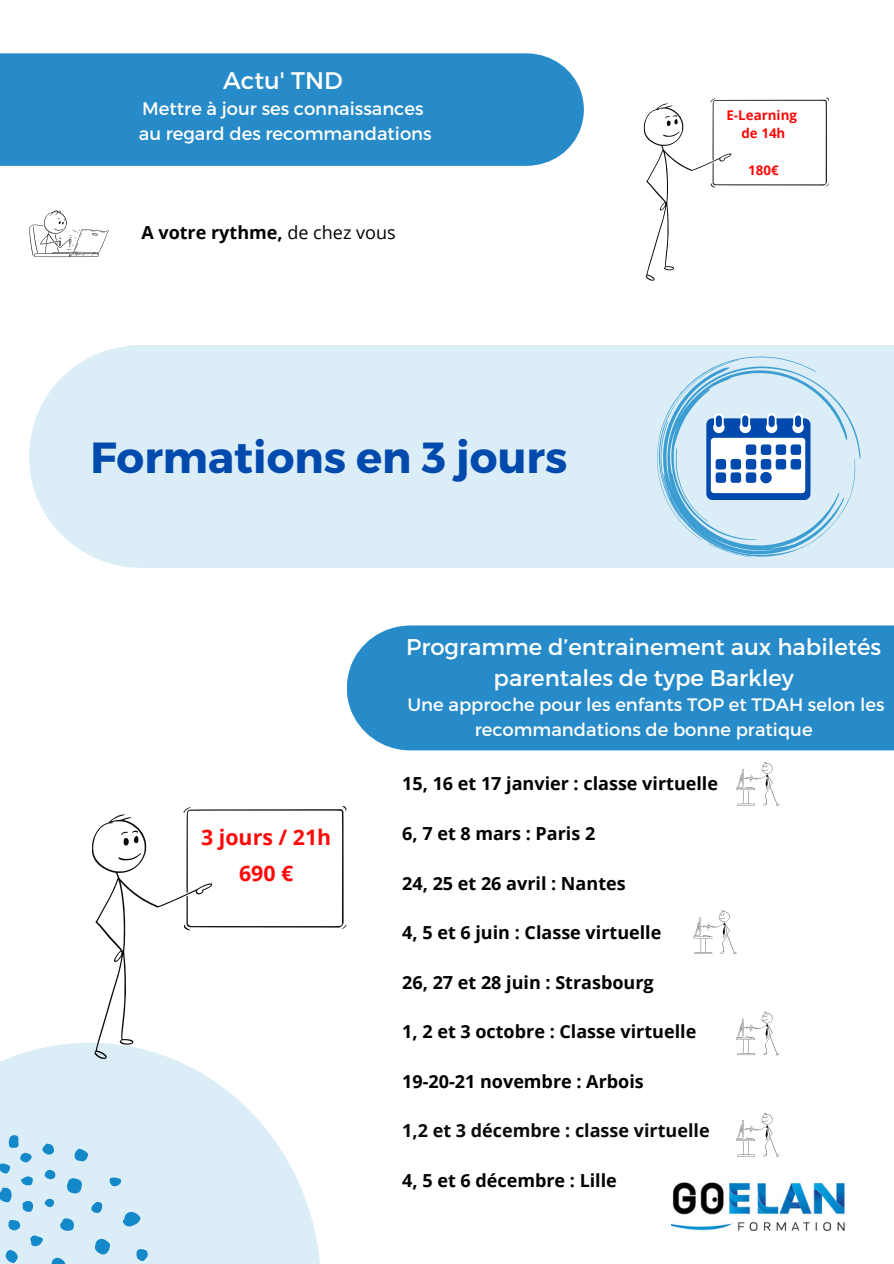
<style>
.page{position:relative;width:894px;height:1264px;background:#fff}
.page>*{position:absolute;margin:0;border:0;box-sizing:border-box;transform-origin:0 0}
.t1{font:700 43.5px "Montserrat";color:#004aad}
.t2{font:24px "Montserrat";color:#fff}
.t3{font:22.8px/31.5px "Montserrat";color:#fff;text-align:center}
.t4{font:700 21.3px/36.3px "Open Sans";color:#ff0808;text-align:center}
.t5{font:700 18px "Open Sans";color:#000}
.t6{font:18px/24.8px "Montserrat";color:#fff;text-align:center}
.t7{font:700 18px "Open Sans";color:#0a0a0a}
.t8{font:700 13.35px "Open Sans";color:#ff0808}
.s1{font-weight:400}
</style>
<div class="page">
<svg style="left:0;top:1042px;width:320px;height:221px;fill:#dbedf6"></svg>
<svg style="left:67px;top:1178px;width:15px;height:15px"></svg>
<svg style="left:122px;top:1211px;width:19px;height:15px"></svg>
<svg style="left:95px;top:1238px;width:15px;height:16px"></svg>
<svg style="left:51px;top:1257px;width:15px;height:6px"></svg>
<svg style="left:60px;top:1217px;width:14px;height:13px"></svg>
<svg style="left:74px;top:1148px;width:14px;height:13px"></svg>
<svg style="left:6px;top:1249px;width:12px;height:13px"></svg>
<svg style="left:136px;top:1248px;width:11px;height:13px"></svg>
<svg style="left:8px;top:1219px;width:12px;height:11px"></svg>
<svg style="left:30px;top:1234px;width:14px;height:12px"></svg>
<svg style="left:42px;top:1143px;width:12px;height:11px"></svg>
<svg style="left:91px;top:1201px;width:11px;height:11px"></svg>
<svg style="left:109px;top:1177px;width:12px;height:10px"></svg>
<svg style="left:0;top:1135px;width:34px;height:77px;background:#aed6ec"></svg>
<svg style="left:44px;top:1169px;width:12px;height:10px"></svg>
<div style="left:45px;top:1198px;width:9px;height:9px;background:#1389c9;border-radius:4px"></div>
<div style="left:347px;top:625px;width:546px;height:125px;background:#268bc8"></div>
<img style="left:671px;top:1182px;width:174px;height:49px">
<svg style="left:736px;top:761px;width:42px;height:44px"></svg>
<svg style="left:92px;top:806px;width:255px;height:253px"></svg>
<div style="left:0;top:53px;width:583px;height:113px;background:#268bc8"></div>
<svg style="left:643px;top:97px;width:186px;height:184px"></svg>
<svg style="left:29px;top:210px;width:80px;height:47px"></svg>
<div style="left:29px;top:345px;width:864px;height:223px;background:#dbedf6"></div>
<svg style="left:656px;top:356px;width:203px;height:201px;background:#b6d4eb"></svg>
<svg style="left:693px;top:910px;width:43px;height:43px"></svg>
<svg style="left:736px;top:1011px;width:42px;height:44px"></svg>
<svg style="left:736px;top:1112px;width:42px;height:44px"></svg>
<p class="t2" style="left:223px;top:65px;width:121px">Actu' TND</p>
<p class="t6" style="left:139px;top:96px;width:294px;text-align:left">Mettre à jour ses connaissances au regard des recommandations</p>
<h2 class="t8" style="left:726px;top:106px;width:72px">E-Learning</h2>
<p class="t8" style="left:741px;top:124px;width:45px">de 14h</p>
<h4 class="t8" style="left:748px;top:161px;width:32px">180€</h4>
<p class="t5" style="left:141px;top:219px;width:256px">A votre rythme, <span class="s1">de chez vous</span></p>
<h3 class="t1" style="left:90px;top:429px;width:478px">Formations en 3 jours</h3>
<p class="t4" style="left:201px;top:818px;width:132px">3 jours / 21h<br>690 €</p>
<h4 class="t3" style="left:406px;top:629px;width:476px">Programme d’entrainement aux habiletés parentales de type Barkley</h4>
<h4 class="t6" style="left:407px;top:691px;width:478px">Une approche pour les enfants TOP et TDAH selon les recommandations de bonne pratique</h4>
<p class="t5" style="left:402px;top:771px;width:317px">15, 16 et 17 janvier : classe virtuelle</p>
<p class="t5" style="left:402px;top:820px;width:194px">6, 7 et 8 mars : Paris 2</p>
<p class="t5" style="left:402px;top:870px;width:225px">24, 25 et 26 avril : Nantes</p>
<p class="t5" style="left:402px;top:919px;width:260px">4, 5 et 6 juin : Classe virtuelle</p>
<p class="t5" style="left:402px;top:969px;width:253px">26, 27 et 28 juin : Strasbourg</p>
<h4 class="t5" style="left:402px;top:1018px;width:295px">1, 2 et 3 octobre : Classe virtuelle</h4>
<p class="t5" style="left:402px;top:1068px;width:243px">19-20-21 novembre : Arbois</p>
<h1 class="t7" style="left:402px;top:1117px;width:309px">1,2 et 3 décembre : classe virtuelle</h1>
<p class="t5" style="left:402px;top:1167px;width:216px">4, 5 et 6 décembre : Lille</p>
</div>
